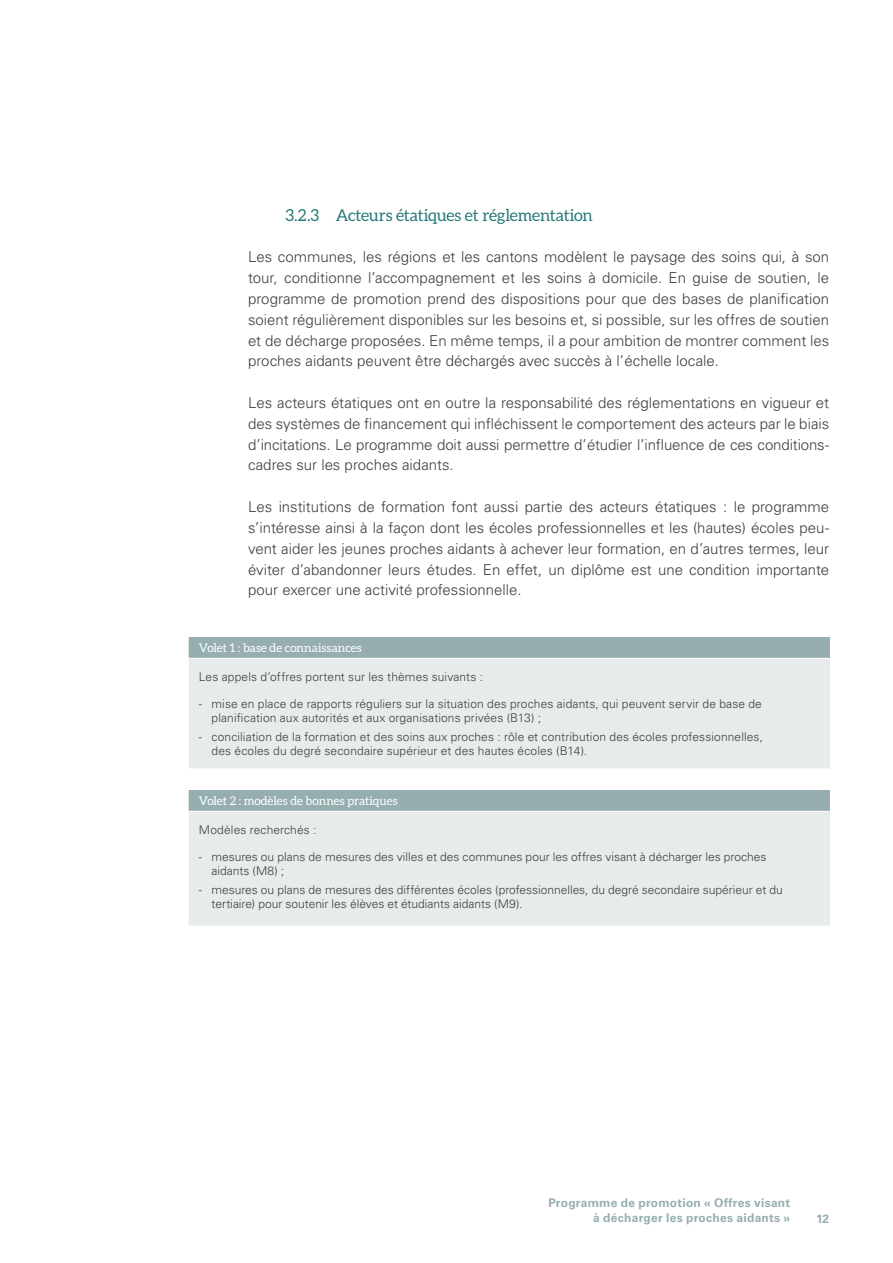
<style>
.page{position:relative;width:893px;height:1263px;background:#fff}
.page>*{position:absolute;margin:0;border:0;box-sizing:border-box;transform-origin:0 0}
.t1{font:16.5px "Aleo";letter-spacing:-.015em;color:#28797b}
.t2{font:300 15px/20.9px "Univers LT";color:#3e3e3f;text-align:justify}
.t3{font:300 12px/14.4px "Univers LT";letter-spacing:.005em;color:#3e3e3f}
.t4{font:700 12px/15px "Univers LT";letter-spacing:.02em;color:#97aeb0;text-align:right}
.t5{font:12px "Aleo";color:#fff}
</style>
<div class="page">
<div style="left:188px;top:637px;width:641px;height:21px;background:#97aeb0"></div>
<div style="left:188px;top:658px;width:641px;height:111px;background:#e7ebec"></div>
<svg style="left:188px;top:637px;width:1px;height:21px"></svg>
<hr style="left:188px;top:659px;width:1px;height:109px;background:#fff">
<hr style="left:188px;top:768px;width:641px;height:1px;background:#fff">
<hr style="left:188px;top:658px;width:641px;height:1px;background:#fff">
<div style="left:188px;top:790px;width:641px;height:21px;background:#97aeb0"></div>
<div style="left:188px;top:811px;width:641px;height:115px;background:#e7ebec"></div>
<svg style="left:188px;top:790px;width:1px;height:21px"></svg>
<hr style="left:188px;top:812px;width:1px;height:114px;background:#fff">
<hr style="left:188px;top:811px;width:641px;height:1px;background:#fff">
<p class="t1" style="left:285px;top:205px;width:309px">3.2.3 Acteurs étatiques et réglementation</p>
<p class="t2" style="left:248px;top:246px;width:583px">Les communes, les régions et les cantons modèlent le paysage des soins qui, à son tour, conditionne l’accompagnement et les soins à domicile. En guise de soutien, le programme de promotion prend des dispositions pour que des bases de planification soient régulièrement disponibles sur les besoins et, si possible, sur les offres de soutien et de décharge proposées. En même temps, il a pour ambition de montrer comment les proches aidants peuvent être déchargés avec succès à l’échelle locale.</p>
<p class="t2" style="left:248px;top:392px;width:583px">Les acteurs étatiques ont en outre la responsabilité des réglementations en vigueur et des systèmes de financement qui infléchissent le comportement des acteurs par le biais d’incitations. Le programme doit aussi permettre d’étudier l’influence de ces conditions&shy;cadres sur les proches aidants.</p>
<p class="t2" style="left:248px;top:496px;width:583px">Les institutions de formation font aussi partie des acteurs étatiques : le programme s’intéresse ainsi à la façon dont les écoles professionnelles et les (hautes) écoles peu&shy;vent aider les jeunes proches aidants à achever leur formation, en d’autres termes, leur éviter d’abandonner leurs études. En effet, un diplôme est une condition importante pour exercer une activité professionnelle.</p>
<p class="t5" style="left:199px;top:641px;width:164px">Volet 1 : base de connaissances</p>
<p class="t3" style="left:199px;top:669px;width:286px">Les appels d’offres portent sur les thèmes suivants :</p>
<p class="t3" style="left:212px;top:696px;width:552px;text-indent:-13px">- mise en place de rapports réguliers sur la situation des proches aidants, qui peuvent servir de base de planification aux autorités et aux organisations privées (B13) ;</p>
<p class="t3" style="left:212px;top:729px;width:553px;text-indent:-13px">- conciliation de la formation et des soins aux proches : rôle et contribution des écoles professionnelles, des écoles du degré secondaire supérieur et des hautes écoles (B14).</p>
<p class="t5" style="left:199px;top:794px;width:200px">Volet 2 : modèles de bonnes pratiques</p>
<p class="t3" style="left:199px;top:822px;width:119px">Modèles recherchés :</p>
<p class="t3" style="left:212px;top:849px;width:556px;text-indent:-13px">- mesures ou plans de mesures des villes et des communes pour les offres visant à décharger les proches aidants (M8) ;</p>
<p class="t3" style="left:212px;top:882px;width:573px;text-indent:-13px">- mesures ou plans de mesures des différentes écoles (professionnelles, du degré secondaire supérieur et du tertiaire) pour soutenir les élèves et étudiants aidants (M9).</p>
<p class="t4" style="left:548px;top:1195px;width:243px">Programme de promotion « Offres visant à décharger les proches aidants »</p>
<p class="t4" style="left:816px;top:1211px;width:15px">12</p>
</div>
